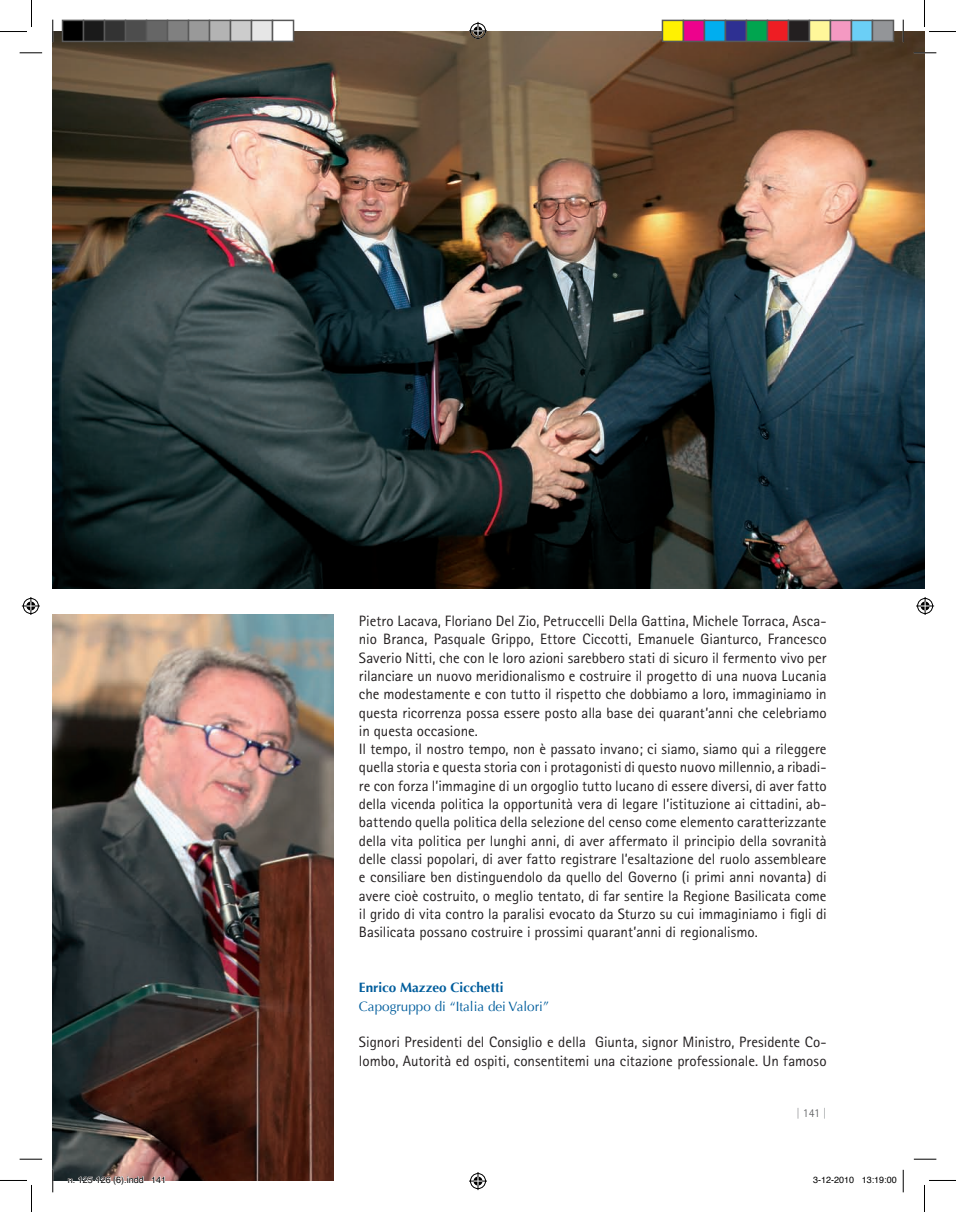
<style>
.page{position:relative;width:956px;height:1212px;background:#fff}
.page>*{position:absolute;margin:0;border:0;box-sizing:border-box;transform-origin:0 0}
.t1{font:15px/18.3px "Rotis Sans Serif";color:#231f20}
.t2{font:13.5px/18.3px "Optima";color:#005d9c}
.t3{font:300 12px "Rotis Sans Serif";color:#57585a}
.t4{font:9px "Helvetica";color:#000}
.s1{font-weight:700}
.s2{color:#8a8c8f}
</style>
<div class="page">
<img style="left:53px;top:32px;width:871px;height:557px">
<img style="left:53px;top:614px;width:280px;height:566px">
<svg style="left:20px;top:52px;width:22px;height:2px"></svg>
<svg style="left:914px;top:52px;width:22px;height:2px"></svg>
<svg style="left:20px;top:1158px;width:22px;height:1px"></svg>
<svg style="left:914px;top:1158px;width:22px;height:1px"></svg>
<svg style="left:52px;top:20px;width:2px;height:22px"></svg>
<svg style="left:52px;top:1169px;width:2px;height:22px"></svg>
<svg style="left:903px;top:20px;width:1px;height:22px"></svg>
<svg style="left:903px;top:1169px;width:1px;height:22px"></svg>
<svg style="left:0;top:0;width:32px;height:32px"></svg>
<svg style="left:0;top:1180px;width:32px;height:31px"></svg>
<svg style="left:924px;top:0;width:32px;height:32px"></svg>
<svg style="left:924px;top:1180px;width:32px;height:31px"></svg>
<svg style="left:469px;top:22px;width:18px;height:18px"></svg>
<svg style="left:469px;top:1172px;width:18px;height:17px"></svg>
<svg style="left:22px;top:597px;width:18px;height:18px"></svg>
<svg style="left:916px;top:597px;width:18px;height:18px"></svg>
<div style="left:63px;top:20px;width:21px;height:21px;background:#000"></div>
<div style="left:62px;top:20px;width:22px;height:22px;border:2px solid #595959"></div>
<div style="left:84px;top:20px;width:21px;height:21px;background:#1a1a1a"></div>
<div style="left:83px;top:20px;width:22px;height:22px;border:2px solid #595959"></div>
<div style="left:105px;top:20px;width:21px;height:21px;background:#333"></div>
<div style="left:104px;top:20px;width:22px;height:22px;border:2px solid #595959"></div>
<div style="left:126px;top:20px;width:21px;height:21px;background:#4d4d4d"></div>
<div style="left:125px;top:20px;width:22px;height:22px;border:2px solid #595959"></div>
<div style="left:147px;top:20px;width:21px;height:21px;background:#666"></div>
<div style="left:146px;top:20px;width:22px;height:22px;border:2px solid #595959"></div>
<div style="left:168px;top:20px;width:21px;height:21px;background:#808080"></div>
<div style="left:167px;top:20px;width:22px;height:22px;border:2px solid #595959"></div>
<div style="left:189px;top:20px;width:21px;height:21px;background:#999"></div>
<div style="left:188px;top:20px;width:22px;height:22px;border:2px solid #595959"></div>
<div style="left:210px;top:20px;width:21px;height:21px;background:#b3b3b3"></div>
<div style="left:209px;top:20px;width:22px;height:22px;border:2px solid #595959"></div>
<div style="left:231px;top:20px;width:21px;height:21px;background:#ccc"></div>
<div style="left:230px;top:20px;width:22px;height:22px;border:2px solid #595959"></div>
<div style="left:252px;top:20px;width:21px;height:21px;background:#e6e6e6"></div>
<div style="left:251px;top:20px;width:22px;height:22px;border:2px solid #595959"></div>
<div style="left:273px;top:20px;width:21px;height:21px;background:#fff"></div>
<div style="left:272px;top:20px;width:22px;height:22px;border:2px solid #595959"></div>
<div style="left:662px;top:20px;width:21px;height:21px;background:#fff101"></div>
<div style="left:662px;top:20px;width:22px;height:22px;border:2px solid #595959"></div>
<div style="left:683px;top:20px;width:21px;height:21px;background:#ed028c"></div>
<div style="left:683px;top:20px;width:22px;height:22px;border:2px solid #595959"></div>
<div style="left:704px;top:20px;width:21px;height:21px;background:#00aeef"></div>
<div style="left:704px;top:20px;width:22px;height:22px;border:2px solid #595959"></div>
<div style="left:725px;top:20px;width:21px;height:21px;background:#2e3092"></div>
<div style="left:725px;top:20px;width:22px;height:22px;border:2px solid #595959"></div>
<div style="left:746px;top:20px;width:21px;height:21px;background:#00a54f"></div>
<div style="left:746px;top:20px;width:22px;height:22px;border:2px solid #595959"></div>
<div style="left:767px;top:20px;width:21px;height:21px;background:#ee1d23"></div>
<div style="left:767px;top:20px;width:22px;height:22px;border:2px solid #595959"></div>
<div style="left:788px;top:20px;width:21px;height:21px;background:#231f20"></div>
<div style="left:788px;top:20px;width:22px;height:22px;border:2px solid #595959"></div>
<div style="left:809px;top:20px;width:21px;height:21px;background:#fff79a"></div>
<div style="left:809px;top:20px;width:22px;height:22px;border:2px solid #595959"></div>
<div style="left:830px;top:20px;width:21px;height:21px;background:#f499c2"></div>
<div style="left:830px;top:20px;width:22px;height:22px;border:2px solid #595959"></div>
<div style="left:851px;top:20px;width:21px;height:21px;background:#6bcff6"></div>
<div style="left:851px;top:20px;width:22px;height:22px;border:2px solid #595959"></div>
<div style="left:872px;top:20px;width:21px;height:21px;background:#939598"></div>
<div style="left:872px;top:20px;width:22px;height:22px;border:2px solid #595959"></div>
<svg style="left:68px;top:1175px;width:76px;height:6px"></svg>
<svg style="left:152px;top:1175px;width:13px;height:6px"></svg>
<p class="t1" style="left:359px;top:611px;width:469px">Pietro Lacava, Floriano Del Zio, Petruccelli Della Gattina, Michele Torraca, Asca&shy;nio Branca, Pasquale Grippo, Ettore Ciccotti, Emanuele Gianturco, Francesco Saverio Nitti, che con le loro azioni sarebbero stati di sicuro il fermento vivo per rilanciare un nuovo meridionalismo e costruire il progetto di una nuova Lucania che modestamente e con tutto il rispetto che dobbiamo a loro, immaginiamo in questa ricorrenza possa essere posto alla base dei quarant’anni che celebriamo in questa occasione.<br>Il tempo, il nostro tempo, non è passato invano; ci siamo, siamo qui a rileggere quella storia e questa storia con i protagonisti di questo nuovo millennio, a ribadi&shy;re con forza l’immagine di un orgoglio tutto lucano di essere diversi, di aver fatto della vicenda politica la opportunità vera di legare l’istituzione ai cittadini, ab&shy;battendo quella politica della selezione del censo come elemento caratterizzante della vita politica per lunghi anni, di aver affermato il principio della sovranità delle classi popolari, di aver fatto registrare l’esaltazione del ruolo assembleare e consiliare ben distinguendolo da quello del Governo (i primi anni novanta) di avere cioè costruito, o meglio tentato, di far sentire la Regione Basilicata come il grido di vita contro la paralisi evocato da Sturzo su cui immaginiamo i figli di Basilicata possano costruire i prossimi quarant’anni di regionalismo.</p>
<p class="t2" style="left:359px;top:978px;width:192px"><span class="s1">Enrico Mazzeo Cicchetti<br></span>Capogruppo di “Italia dei Valori”</p>
<p class="t1" style="left:359px;top:1032px;width:469px">Signori Presidenti del Consiglio e della Giunta, signor Ministro, Presidente Co&shy;lombo, Autorità ed ospiti, consentitemi una citazione professionale. Un famoso</p>
<p class="t3" style="left:796px;top:1105px;width:32px"><span class="s2">|</span> 141 <span class="s2">|</span></p>
<p class="t4" style="left:68px;top:1173px;width:100px">n. 125-126 (6).indd 141</p>
<p class="t4" style="left:813px;top:1173px;width:85px">3-12-2010 13:19:00</p>
</div>
